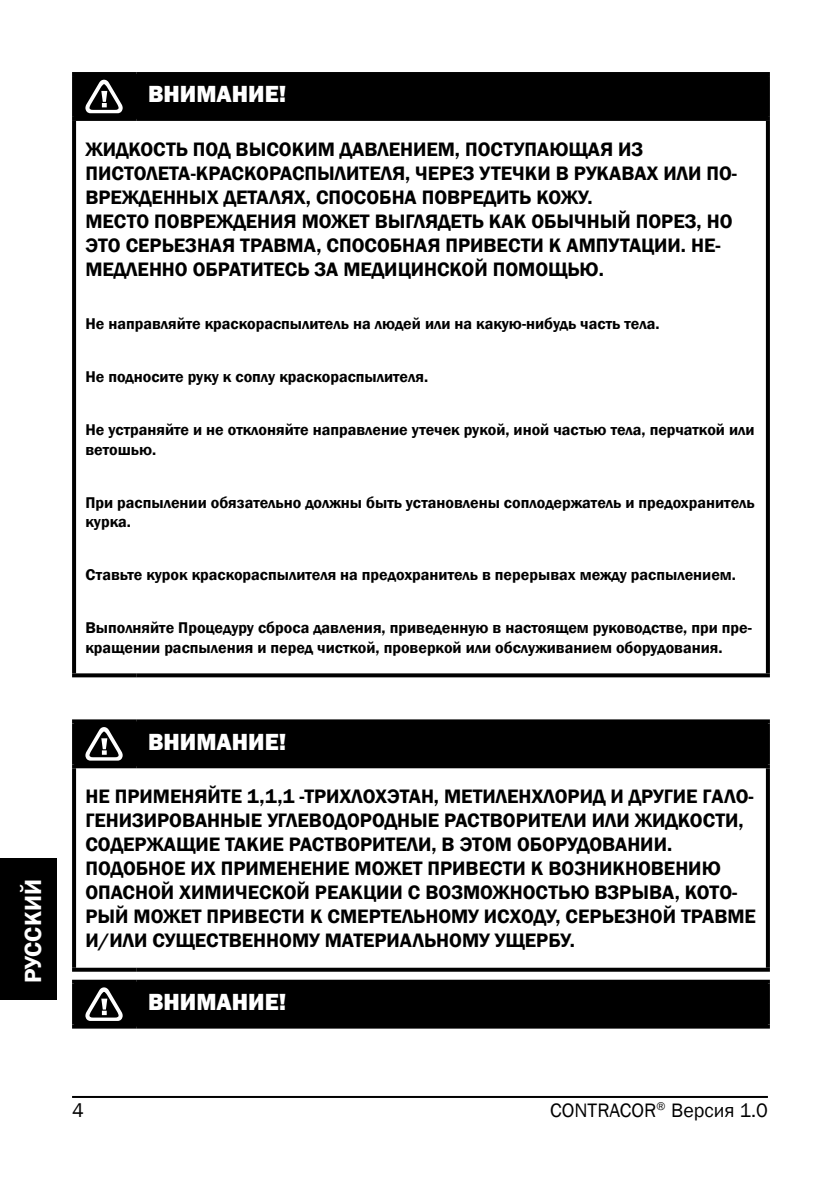
<style>
.page{position:relative;width:840px;height:1191px;background:#fff}
.page>*{position:absolute;margin:0;border:0;box-sizing:border-box;transform-origin:0 0}
.t1{font:800 24px "Franklin Gothic";color:#fff}
.t2{font:600 24px "Franklin Gothic";color:#fff}
.t3{font:600 20px/24px "Franklin Gothic";color:#000}
.t4{font:20px "Franklin Gothic";color:#000}
.t5{font:600 16px/19.2px "Franklin Gothic";color:#000}
</style>
<div class="page">
<div style="left:0;top:858px;width:57px;height:142px;background:#000"></div>
<hr style="left:72px;top:1096px;width:695px;height:2px;background:#000">
<hr style="left:72px;top:72px;width:65px;height:4px;background:#000">
<svg style="left:72px;top:76px;width:2px;height:41px"></svg>
<hr style="left:137px;top:72px;width:632px;height:4px;background:#000">
<hr style="left:765px;top:76px;width:4px;height:41px;background:#000">
<svg style="left:72px;top:117px;width:65px;height:4px"></svg>
<svg style="left:72px;top:121px;width:4px;height:552px;background:#040404"></svg>
<svg style="left:137px;top:117px;width:632px;height:4px"></svg>
<svg style="left:765px;top:121px;width:4px;height:552px;background:#3a3a3a"></svg>
<svg style="left:72px;top:673px;width:65px;height:4px"></svg>
<svg style="left:137px;top:673px;width:632px;height:4px;background:#171717"></svg>
<div style="left:74px;top:76px;width:693px;height:43px;background:#000"></div>
<svg style="left:72px;top:719px;width:65px;height:4px"></svg>
<svg style="left:72px;top:723px;width:2px;height:41px"></svg>
<svg style="left:137px;top:719px;width:632px;height:4px"></svg>
<hr style="left:765px;top:723px;width:4px;height:41px;background:#000">
<hr style="left:72px;top:764px;width:65px;height:4px;background:#000">
<svg style="left:72px;top:768px;width:4px;height:199px"></svg>
<hr style="left:137px;top:764px;width:632px;height:4px;background:#000">
<svg style="left:765px;top:768px;width:4px;height:199px"></svg>
<svg style="left:72px;top:967px;width:65px;height:4px"></svg>
<svg style="left:137px;top:967px;width:632px;height:4px;background:#2e2e2e"></svg>
<div style="left:74px;top:721px;width:693px;height:43px;background:#000"></div>
<svg style="left:72px;top:979px;width:65px;height:4px"></svg>
<svg style="left:72px;top:983px;width:2px;height:41px"></svg>
<svg style="left:137px;top:979px;width:632px;height:4px"></svg>
<hr style="left:765px;top:983px;width:4px;height:41px;background:#000">
<hr style="left:72px;top:1024px;width:65px;height:4px;background:#000">
<hr style="left:137px;top:1024px;width:632px;height:4px;background:#000">
<div style="left:74px;top:981px;width:693px;height:43px;background:#000"></div>
<p class="t2" style="left:18px;top:983px;width:106px;rotate:-90deg">РУССКИЙ</p>
<p class="t1" style="left:148px;top:79px;width:140px">ВНИМАНИЕ!</p>
<p class="t3" style="left:85px;top:137px;width:652px">ЖИДКОСТЬ ПОД ВЫСОКИМ ДАВЛЕНИЕМ, ПОСТУПАЮЩАЯ ИЗ ПИСТОЛЕТА-КРАСКОРАСПЫЛИТЕЛЯ, ЧЕРЕЗ УТЕЧКИ В РУКАВАХ ИЛИ ПО-ВРЕЖДЕННЫХ ДЕТАЛЯХ, СПОСОБНА ПОВРЕДИТЬ КОЖУ.<br>МЕСТО ПОВРЕЖДЕНИЯ МОЖЕТ ВЫГЛЯДЕТЬ КАК ОБЫЧНЫЙ ПОРЕЗ, НО ЭТО СЕРЬЕЗНАЯ ТРАВМА, СПОСОБНАЯ ПРИВЕСТИ К АМПУТАЦИИ. НЕ-МЕДЛЕННО ОБРАТИТЕСЬ ЗА МЕДИЦИНСКОЙ ПОМОЩЬЮ.</p>
<p class="t5" style="left:85px;top:314px;width:575px">Не направляйте краскораспылитель на людей или на какую-нибудь часть тела.</p>
<p class="t5" style="left:85px;top:367px;width:344px">Не подносите руку к соплу краскораспылителя.</p>
<p class="t5" style="left:85px;top:420px;width:670px">Не устраняйте и не отклоняйте направление утечек рукой, иной частью тела, перчаткой или ветошью.</p>
<p class="t5" style="left:85px;top:493px;width:670px">При распылении обязательно должны быть установлены соплодержатель и предохранитель курка.</p>
<p class="t5" style="left:85px;top:565px;width:651px">Ставьте курок краскораспылителя на предохранитель в перерывах между распылением.</p>
<p class="t5" style="left:85px;top:619px;width:667px">Выполняйте Процедуру сброса давления, приведенную в настоящем руководстве, при пре&shy;кращении распыления и перед чисткой, проверкой или обслуживанием оборудования.</p>
<p class="t1" style="left:148px;top:726px;width:140px">ВНИМАНИЕ!</p>
<p class="t3" style="left:85px;top:784px;width:671px">НЕ ПРИМЕНЯЙТЕ 1,1,1 -ТРИХЛОХЭТАН, МЕТИЛЕНХЛОРИД И ДРУГИЕ ГАЛО-ГЕНИЗИРОВАННЫЕ УГЛЕВОДОРОДНЫЕ РАСТВОРИТЕЛИ ИЛИ ЖИДКОСТИ, СОДЕРЖАЩИЕ ТАКИЕ РАСТВОРИТЕЛИ, В ЭТОМ ОБОРУДОВАНИИ.<br>ПОДОБНОЕ ИХ ПРИМЕНЕНИЕ МОЖЕТ ПРИВЕСТИ К ВОЗНИКНОВЕНИЮ ОПАСНОЙ ХИМИЧЕСКОЙ РЕАКЦИИ С ВОЗМОЖНОСТЬЮ ВЗРЫВА, КОТО-РЫЙ МОЖЕТ ПРИВЕСТИ К СМЕРТЕЛЬНОМУ ИСХОДУ, СЕРЬЕЗНОЙ ТРАВМЕ И/ИЛИ СУЩЕСТВЕННОМУ МАТЕРИАЛЬНОМУ УЩЕРБУ.</p>
<p class="t1" style="left:148px;top:986px;width:140px">ВНИМАНИЕ!</p>
<p class="t4" style="left:72px;top:1098px;width:13px">4</p>
<p class="t4" style="left:550px;top:1097px;width:219px">CONTRACOR<sup>®</sup> Версия 1.0</p>
</div>
